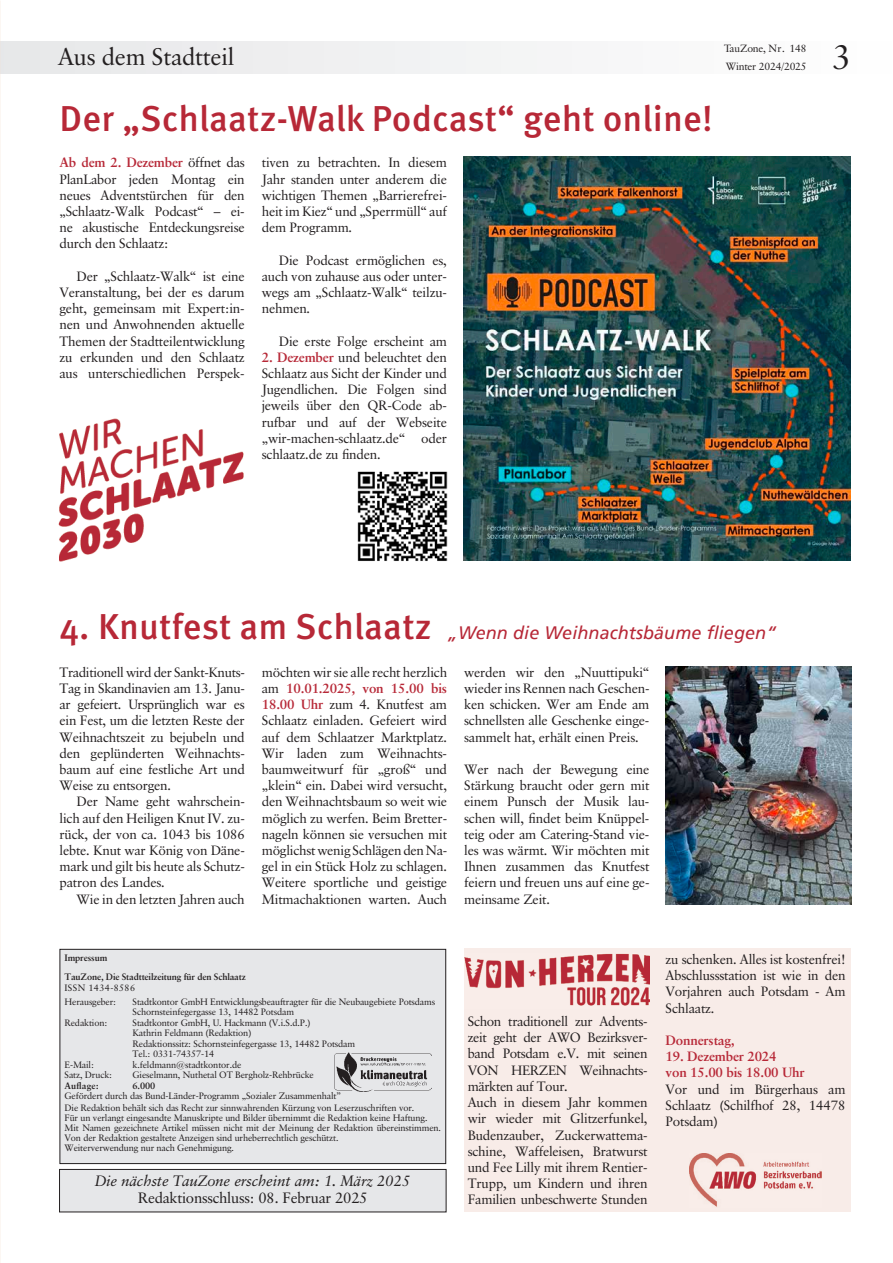
<style>
.page{position:relative;width:893px;height:1263px;background:#fff}
.page>*{position:absolute;margin:0;border:0;box-sizing:border-box;transform-origin:0 0}
.t1{font:500 36px "Meta OT";letter-spacing:.005em;color:#b72837}
.t2{font:34.5px "Classical Garamond BT";color:#231f20}
.t3{font:24px "Classical Garamond BT";letter-spacing:-.01em;color:#231f20}
.t4{font:italic 18px "Frutiger";letter-spacing:.005em;color:#b72837}
.t5{font:italic 15px "Classical Garamond BT";color:#231f20}
.t6{font:15px "Classical Garamond BT";letter-spacing:-.015em;color:#231f20}
.t7{font:13.5px/16.2px "Classical Garamond BT";letter-spacing:-.015em;color:#231f20;text-align:justify}
.t8{font:700 13.5px/16.2px "Classical Garamond BT";letter-spacing:-.015em;color:#b72837}
.t9{font:10.5px "Classical Garamond BT";letter-spacing:-.02em;color:#231f20}
.t10{font:9.3px/10.5px "Classical Garamond BT";letter-spacing:-.015em;color:#231f20}
.t11{font:700 9.3px/19px "Classical Garamond BT";letter-spacing:-.015em;color:#231f20}
.s1{font-weight:700;color:#b72837}
.s2{font-family:"Meta OT";font-weight:500;font-style:normal;font-size:36px}
</style>
<div class="page">
<div style="left:0;top:41px;width:893px;height:33px;background:#f2f3f4"></div>
<div style="left:60px;top:949px;width:386px;height:214px;background:#e6e7e9"></div>
<div style="left:60px;top:949px;width:386px;height:215px;border:1px solid #231f20"></div>
<div style="left:60px;top:1169px;width:386px;height:43px;background:#e6e7e9"></div>
<div style="left:59px;top:1169px;width:387px;height:43px;border:1px solid #231f20"></div>
<img style="left:335px;top:1053px;width:96px;height:38px">
<div style="left:464px;top:949px;width:386px;height:263px;background:#f8ece8"></div>
<img style="left:58px;top:418px;width:186px;height:144px">
<img style="left:463px;top:157px;width:387px;height:403px">
<img style="left:665px;top:666px;width:187px;height:239px">
<img style="left:357px;top:471px;width:91px;height:90px">
<img style="left:689px;top:1153px;width:133px;height:54px">
<img style="left:465px;top:953px;width:184px;height:53px">
<h3 class="t3" style="left:58px;top:42px;width:178px">Aus dem Stadtteil</h3>
<h1 class="t1" style="left:60px;top:96px;width:655px">Der „Schlaatz-Walk Podcast“ geht online!</h1>
<p class="t7" style="left:60px;top:154px;width:187px"><span class="s1">Ab dem 2. Dezember</span> öffnet das PlanLabor jeden Montag ein neues Adventstürchen für den „Schlaatz-Walk Podcast“ – ei&shy;ne akustische Entdeckungsreise durch den Schlaatz:</p>
<p class="t7" style="left:60px;top:268px;width:187px;text-indent:17px">Der „Schlaatz-Walk“ ist eine Veranstaltung, bei der es darum geht, gemeinsam mit Expert:in&shy;nen und Anwohnenden aktuelle Themen der Stadtteilentwicklung zu erkunden und den Schlaatz aus unterschiedlichen Perspek-</p>
<p class="t7" style="left:262px;top:154px;width:187px">tiven zu betrachten. In diesem Jahr standen unter anderem die wichtigen Themen „Barrierefrei&shy;heit im Kiez“ und „Sperrmüll“ auf dem Programm.</p>
<p class="t7" style="left:262px;top:252px;width:187px;text-indent:17px">Die Podcast ermöglichen es, auch von zuhause aus oder unter&shy;wegs am „Schlaatz-Walk“ teilzu&shy;nehmen.</p>
<p class="t7" style="left:279px;top:333px;width:170px">Die erste Folge erscheint am</p>
<p class="t7" style="left:262px;top:349px;width:187px"><span class="s1">2. Dezember</span> und beleuchtet den Schlaatz aus Sicht der Kinder und Jugendlichen. Die Folgen sind jeweils über den QR-Code ab&shy;rufbar und auf der Webseite „wir-machen-schlaatz.de“ oder schlaatz.de zu finden.</p>
<p class="t9" style="left:724px;top:42px;width:84px">TauZone, Nr. 148</p>
<p class="t9" style="left:726px;top:60px;width:83px">Winter 2024/2025</p>
<h2 class="t2" style="left:832px;top:36px;width:21px">3</h2>
<h3 class="t4" style="left:60px;top:623px;width:718px"><span class="s2">4. Knutfest am Schlaatz</span> „Wenn die Weihnachtsbäume fliegen“</h3>
<p class="t7" style="left:60px;top:664px;width:187px">Traditionell wird der Sankt-Knuts-Tag in Skandinavien am 13. Janu&shy;ar gefeiert. Ursprünglich war es ein Fest, um die letzten Reste der Weihnachtszeit zu bejubeln und den geplünderten Weihnachts&shy;baum auf eine festliche Art und Weise zu entsorgen.</p>
<p class="t7" style="left:60px;top:793px;width:187px;text-indent:17px">Der Name geht wahrschein&shy;lich auf den Heiligen Knut IV. zu&shy;rück, der von ca. 1043 bis 1086 lebte. Knut war König von Däne&shy;mark und gilt bis heute als Schutz&shy;patron des Landes.</p>
<p class="t7" style="left:77px;top:891px;width:170px">Wie in den letzten Jahren auch</p>
<p class="t7" style="left:262px;top:664px;width:187px">möchten wir sie alle recht herzlich am <span class="s1">10.01.2025, von 15.00 bis 18.00 Uhr</span> zum 4. Knutfest am Schlaatz einladen. Gefeiert wird auf dem Schlaatzer Marktplatz.<br>Wir laden zum Weihnachts&shy;baumweitwurf für „groß“ und „klein“ ein. Dabei wird versucht, den Weihnachtsbaum so weit wie möglich zu werfen. Beim Bretter&shy;nageln können sie versuchen mit möglichst wenig Schlägen den Na&shy;gel in ein Stück Holz zu schlagen.<br>Weitere sportliche und geistige Mitmachaktionen warten. Auch</p>
<p class="t7" style="left:464px;top:664px;width:187px">werden wir den „Nuuttipuki“ wieder ins Rennen nach Geschen&shy;ken schicken. Wer am Ende am schnellsten alle Geschenke einge&shy;sammelt hat, erhält einen Preis.</p>
<p class="t7" style="left:464px;top:761px;width:187px">Wer nach der Bewegung eine Stärkung braucht oder gern mit einem Punsch der Musik lau&shy;schen will, findet beim Knüppel&shy;teig oder am Catering-Stand vie&shy;les was wärmt. Wir möchten mit Ihnen zusammen das Knutfest feiern und freuen uns auf eine ge&shy;meinsame Zeit.</p>
<p class="t11" style="left:65px;top:948px;width:183px">Impressum<br>TauZone, Die Stadtteilzeitung für den Schlaatz</p>
<p class="t10" style="left:65px;top:980px;width:72px;line-height:14px">ISSN 1434-8586<br>Herausgeber:</p>
<p class="t10" style="left:133px;top:996px;width:304px">Stadtkontor GmbH Entwicklungsbeauftragter für die Neubaugebiete Potsdams<br>Schornsteinfegergasse 13, 14482 Potsdam</p>
<p class="t10" style="left:65px;top:1017px;width:44px">Redaktion:</p>
<p class="t10" style="left:133px;top:1017px;width:224px">Stadtkontor GmbH, U. Hackmann (V.i.S.d.P.)<br>Kathrin Feldmann (Redaktion)<br>Redaktionssitz: Schornsteinfegergasse 13, 14482 Potsdam Tel.: 0331-74357-14</p>
<p class="t10" style="left:65px;top:1059px;width:31px">E-Mail:</p>
<p class="t10" style="left:133px;top:1059px;width:110px">k.feldmann@stadtkontor.de</p>
<p class="t10" style="left:65px;top:1070px;width:49px">Satz, Druck:</p>
<p class="t10" style="left:133px;top:1070px;width:183px">Gieselmann, Nuthetal OT Bergholz-Rehbrücke</p>
<p class="t11" style="left:65px;top:1076px;width:36px">Auflage:</p>
<p class="t11" style="left:133px;top:1076px;width:24px">6.000</p>
<p class="t10" style="left:65px;top:1090px;width:352px;line-height:12px">Gefördert durch das Bund-Länder-Programm „Sozialer Zusammenhalt”<br>Die Redaktion behält sich das Recht zur sinnwahrenden Kürzung von Leserzuschriften vor.</p>
<p class="t10" style="left:65px;top:1113px;width:378px;line-height:9.9px">Für un verlangt eingesandte Manuskripte und Bilder übernimmt die Redaktion keine Haftung.<br>Mit Namen gezeichnete Artikel müssen nicht mit der Meinung der Redaktion übereinstimmen.<br>Von der Redaktion gestaltete Anzeigen sind urheberrechtlich geschützt.<br>Weiterverwendung nur nach Genehmigung.</p>
<p class="t5" style="left:95px;top:1171px;width:317px">Die nächste TauZone erscheint am: 1. März 2025</p>
<p class="t6" style="left:138px;top:1188px;width:231px">Redaktionsschluss: 08. Februar 2025</p>
<p class="t7" style="left:468px;top:1013px;width:181px;text-align:left">Schon traditionell zur Advents&shy;zeit geht der AWO Bezirksver&shy;band Potsdam e.V. mit seinen<br>VON HERZEN Weihnachts&shy;märkten auf Tour.<br>Auch in diesem Jahr kommen wir wieder mit Glitzerfunkel,<br>Budenzauber, Zuckerwattema&shy;schine, Waffeleisen, Bratwurst und Fee Lilly mit ihrem Rentier-<br>Trupp, um Kindern und ihren<br>Familien unbeschwerte Stunden</p>
<p class="t7" style="left:666px;top:951px;width:181px">zu schenken. Alles ist kostenfrei!<br>Abschlussstation ist wie in den Vorjahren auch Potsdam - Am Schlaatz.</p>
<p class="t8" style="left:666px;top:1032px;width:70px">Donnerstag,</p>
<p class="t8" style="left:666px;top:1048px;width:141px">19. Dezember 2024<br>von 15.00 bis 18.00 Uhr</p>
<p class="t7" style="left:666px;top:1080px;width:181px">Vor und im Bürgerhaus am Schlaatz (Schilfhof 28, 14478<br>Potsdam)</p>
</div>
